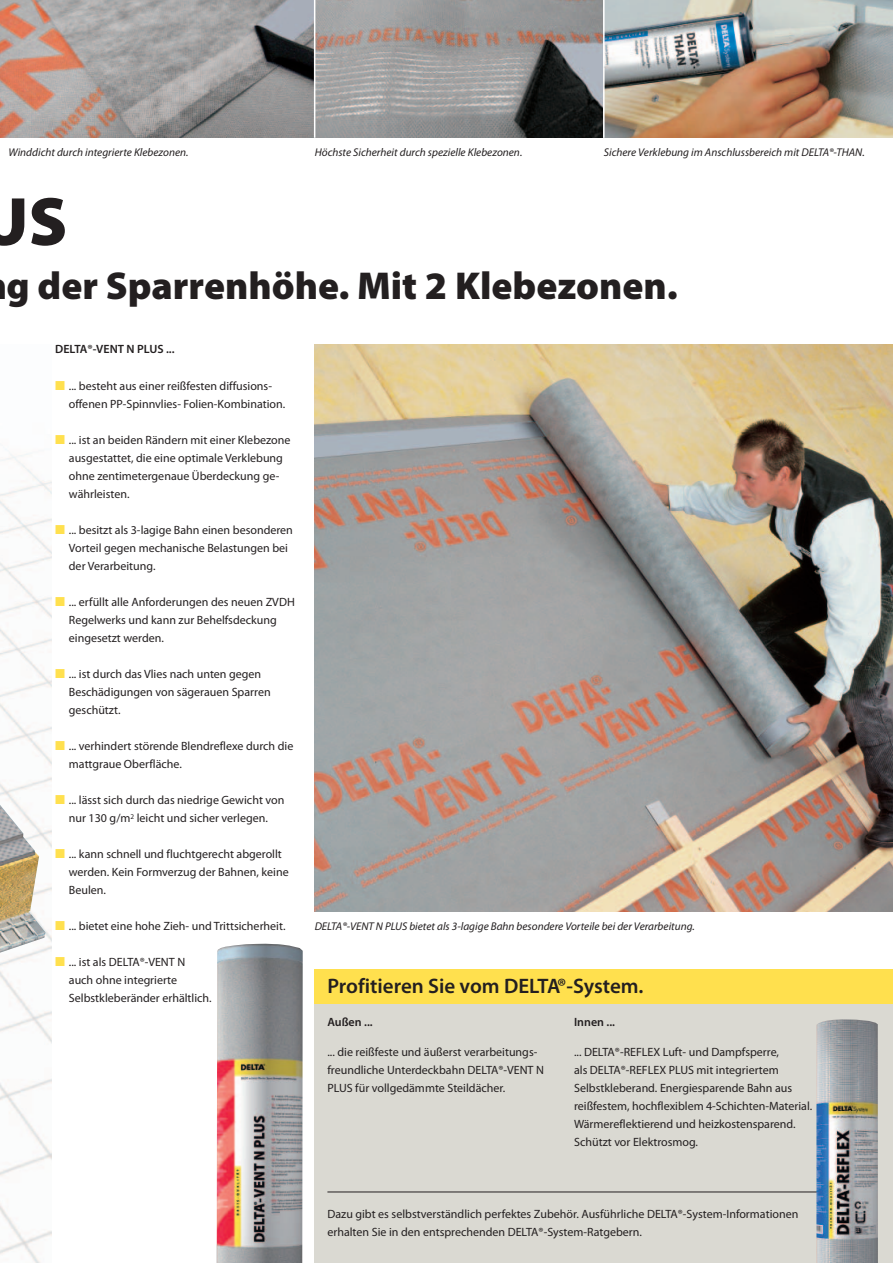
<style>
.page{position:relative;width:893px;height:1263px;background:#fff}
.page>*{position:absolute;margin:0;border:0;box-sizing:border-box;transform-origin:0 0}
.t1{font:900 69px "Myriad Pro Doerken";color:#231f20}
.t2{font:900 39px "Myriad Pro Doerken";color:#231f20}
.t3{font:600 21px "Myriad Pro Doerken";color:#231f20}
.t4{font:12px/18px "Myriad Pro Doerken";color:#231f20}
.t5{font:600 12px "Myriad Pro Doerken";color:#231f20}
.t6{font:italic 11.25px "Myriad Pro Doerken";color:#231f20}
.s1{font-weight:600;color:#ffe04e}
</style>
<div class="page">
<img style="left:0;top:449px;width:51px;height:814px">
<img style="left:0;top:803px;width:46px;height:150px">
<img style="left:0;top:0;width:893px;height:138px">
<hr style="left:314px;top:0;width:1px;height:138px;background:#fff">
<div style="left:315px;top:969px;width:578px;height:294px;background:#dad9d2"></div>
<div style="left:315px;top:969px;width:578px;height:34px;background:#ffe04e"></div>
<hr style="left:327px;top:1191px;width:494px;height:1px;background:#231f20">
<img style="left:315px;top:344px;width:578px;height:568px">
<img style="left:217px;top:944px;width:86px;height:319px">
<img style="left:815px;top:1019px;width:63px;height:244px">
<hr style="left:603px;top:0;width:2px;height:138px;background:#fff">
<p class="t6" style="left:9px;top:148px;width:182px">Winddicht durch integrierte Klebezonen.</p>
<p class="t6" style="left:315px;top:148px;width:209px">Höchste Sicherheit durch spezielle Klebezonen.</p>
<p class="t6" style="left:604px;top:148px;width:262px">Sichere Verklebung im Anschlussbereich mit DELTA®-THAN.</p>
<h1 class="t1" style="left:-20px;top:196px;width:88px">US</h1>
<h2 class="t2" style="left:7px;top:271px;width:673px">g der Sparrenhöhe. Mit 2 Klebezonen.</h2>
<p class="t5" style="left:55px;top:345px;width:121px">DELTA®-VENT N PLUS ...</p>
<p class="t4" style="left:69px;top:378px;width:218px;text-indent:-14px"><span class="s1">■</span> ... besteht aus einer reißfesten diffusions&shy;offenen PP-Spinnvlies- Folien-Kombination.</p>
<p class="t4" style="left:69px;top:432px;width:223px;text-indent:-14px"><span class="s1">■</span> ... ist an beiden Rändern mit einer Klebezone ausgestattet, die eine optimale Verklebung ohne zentimetergenaue Überdeckung ge&shy;währleisten.</p>
<p class="t4" style="left:69px;top:522px;width:226px;text-indent:-14px"><span class="s1">■</span> ... besitzt als 3-lagige Bahn einen besonderen<br>Vorteil gegen mechanische Belastungen bei der Verarbeitung.</p>
<p class="t4" style="left:69px;top:594px;width:227px;text-indent:-14px"><span class="s1">■</span> ... erfüllt alle Anforderungen des neuen ZVDH<br>Regelwerks und kann zur Behelfsdeckung eingesetzt werden.</p>
<p class="t4" style="left:69px;top:666px;width:203px;text-indent:-14px"><span class="s1">■</span> ... ist durch das Vlies nach unten gegen<br>Beschädigungen von sägerauen Sparren geschützt.</p>
<p class="t4" style="left:69px;top:738px;width:226px;text-indent:-14px"><span class="s1">■</span> ... verhindert störende Blendreflexe durch die mattgraue Oberfläche.</p>
<p class="t4" style="left:55px;top:792px;width:231px;text-align:center"><span class="s1">■</span> ... lässt sich durch das niedrige Gewicht von nur 130 g/m<sup>2</sup> leicht und sicher verlegen.</p>
<p class="t4" style="left:69px;top:846px;width:221px;text-indent:-14px"><span class="s1">■</span> ... kann schnell und fluchtgerecht abgerollt werden. Kein Formverzug der Bahnen, keine<br>Beulen.</p>
<p class="t4" style="left:55px;top:918px;width:232px"><span class="s1">■</span> ... bietet eine hohe Zieh- und Trittsicherheit.</p>
<p class="t4" style="left:69px;top:954px;width:144px;text-indent:-14px"><span class="s1">■</span> ... ist als DELTA®-VENT N auch ohne integrierte<br>Selbstkleberänder erhältlich.</p>
<p class="t6" style="left:315px;top:922px;width:382px">DELTA®-VENT N PLUS bietet als 3-lagige Bahn besondere Vorteile bei der Verarbeitung.</p>
<h3 class="t3" style="left:327px;top:978px;width:318px">Profitieren Sie vom DELTA®-System.</h3>
<p class="t5" style="left:327px;top:1017px;width:47px">Außen ...</p>
<p class="t4" style="left:327px;top:1044px;width:218px">... die reißfeste und äußerst verarbeitungs&shy;freundliche Unterdeckbahn DELTA®-VENT N<br>PLUS für vollgedämmte Steildächer.</p>
<p class="t5" style="left:574px;top:1017px;width:43px">Innen ...</p>
<p class="t4" style="left:574px;top:1044px;width:240px">... DELTA®-REFLEX Luft- und Dampfsperre,<br>als DELTA®-REFLEX PLUS mit integriertem Selbstkleberand. Energiesparende Bahn aus reißfestem, hochflexiblem 4-Schichten-Material.<br>Wärmereflektierend und heizkostensparend.<br>Schützt vor Elektrosmog.</p>
<p class="t4" style="left:327px;top:1206px;width:472px">Dazu gibt es selbstverständlich perfektes Zubehör. Ausführliche DELTA®-System-Informationen erhalten Sie in den entsprechenden DELTA®-System-Ratgebern.</p>
</div>
